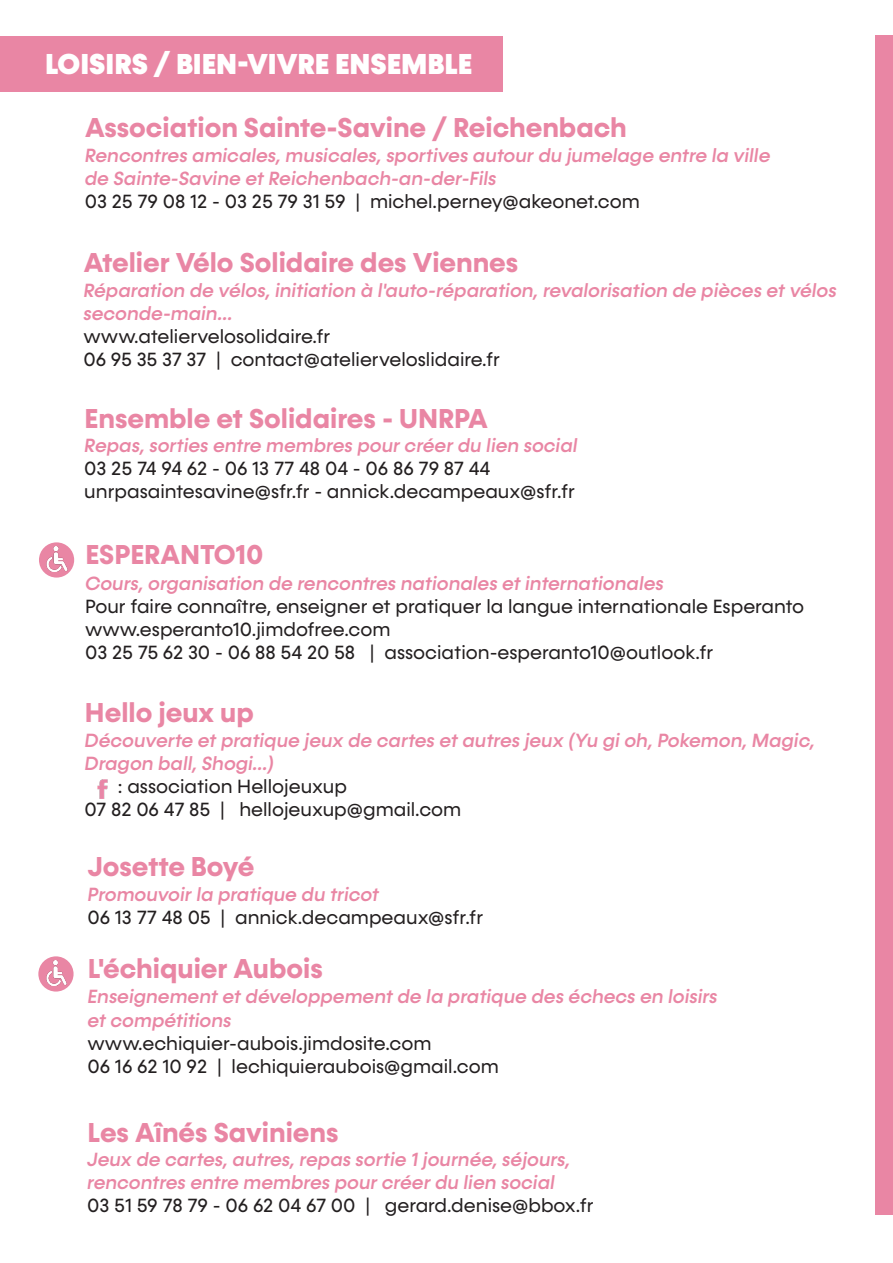
<style>
.page{position:relative;width:893px;height:1263px;background:#fff}
.page>*{position:absolute;margin:0;border:0;box-sizing:border-box;transform-origin:0 0}
.t1{font:900 29.1px "Konnect";color:#fff}
.t2{font:700 27.45px "Konnect";color:#e986a4}
.t3{font:italic 500 19.2px/23.1px "Konnect";color:#e986a4}
.t4{font:19.2px/23.1px "Konnect";color:#231f20}
</style>
<div class="page">
<div style="left:0;top:36px;width:502px;height:55px;background:#e986a4"></div>
<div style="left:875px;top:35px;width:18px;height:1179px;background:#e986a4"></div>
<img style="left:97px;top:779px;width:11px;height:19px">
<div style="left:39px;top:542px;width:35px;height:36px;background:#e986a4;border-radius:50%"></div>
<img style="left:46px;top:547px;width:23px;height:24px">
<div style="left:38px;top:956px;width:36px;height:35px;background:#e986a4;border-radius:50%"></div>
<img style="left:46px;top:961px;width:23px;height:24px">
<h1 class="t1" style="left:45px;top:46px;width:428px">LOISIRS / BIEN-VIVRE ENSEMBLE</h1>
<h2 class="t2" style="left:85px;top:111px;width:543px">Association Sainte-Savine / Reichenbach</h2>
<p class="t3" style="left:85px;top:144px;width:687px">Rencontres amicales, musicales, sportives autour du jumelage entre la ville de Sainte-Savine et Reichenbach-an-der-Fils</p>
<p class="t4" style="left:85px;top:191px;width:557px">03 25 79 08 12 - 03 25 79 31 59 | michel.perney@akeonet.com</p>
<h2 class="t2" style="left:84px;top:246px;width:436px">Atelier Vélo Solidaire des Viennes</h2>
<p class="t3" style="left:83px;top:279px;width:755px">Réparation de vélos, initiation à l'auto-réparation, revalorisation de pièces et vélos seconde-main…</p>
<p class="t4" style="left:83px;top:325px;width:418px">www.ateliervelosolidaire.fr<br>06 95 35 37 37 | contact@atelierveloslidaire.fr</p>
<h2 class="t2" style="left:85px;top:402px;width:405px">Ensemble et Solidaires - UNRPA</h2>
<p class="t3" style="left:84px;top:434px;width:495px">Repas, sorties entre membres pour créer du lien social</p>
<p class="t4" style="left:84px;top:457px;width:492px">03 25 74 94 62 - 06 13 77 48 04 - 06 86 79 87 44 unrpasaintesavine@sfr.fr - annick.decampeaux@sfr.fr</p>
<h2 class="t2" style="left:85px;top:538px;width:180px">ESPERANTO10</h2>
<p class="t3" style="left:85px;top:572px;width:580px">Cours, organisation de rencontres nationales et internationales</p>
<p class="t4" style="left:85px;top:595px;width:721px">Pour faire connaître, enseigner et pratiquer la langue internationale Esperanto www.esperanto10.jimdofree.com<br>03 25 75 62 30 - 06 88 54 20 58 | association-esperanto10@outlook.fr</p>
<h2 class="t2" style="left:85px;top:696px;width:170px">Hello jeux up</h2>
<p class="t3" style="left:85px;top:729px;width:732px">Découverte et pratique jeux de cartes et autres jeux (Yu gi oh, Pokemon, Magic,<br>Dragon ball, Shogi…)</p>
<p class="t4" style="left:85px;top:775px;width:378px;text-indent:33px">: association Hellojeuxup<br>07 82 06 47 85 | hellojeuxup@gmail.com</p>
<h2 class="t2" style="left:88px;top:850px;width:168px">Josette Boyé</h2>
<p class="t3" style="left:87px;top:883px;width:293px">Promouvoir la pratique du tricot</p>
<p class="t4" style="left:87px;top:906px;width:397px">06 13 77 48 05 | annick.decampeaux@sfr.fr</p>
<h2 class="t2" style="left:88px;top:952px;width:236px">L'échiquier Aubois</h2>
<p class="t3" style="left:87px;top:986px;width:632px">Enseignement et développement de la pratique des échecs en loisirs et compétitions</p>
<p class="t4" style="left:87px;top:1032px;width:413px">www.echiquier-aubois.jimdosite.com<br>06 16 62 10 92 | lechiquieraubois@gmail.com</p>
<h2 class="t2" style="left:88px;top:1116px;width:252px">Les Aînés Saviniens</h2>
<p class="t3" style="left:87px;top:1148px;width:485px">Jeux de cartes, autres, repas sortie 1 journée, séjours, rencontres entre membres pour créer du lien social</p>
<p class="t4" style="left:87px;top:1194px;width:508px">03 51 59 78 79 - 06 62 04 67 00 | gerard.denise@bbox.fr</p>
</div>
